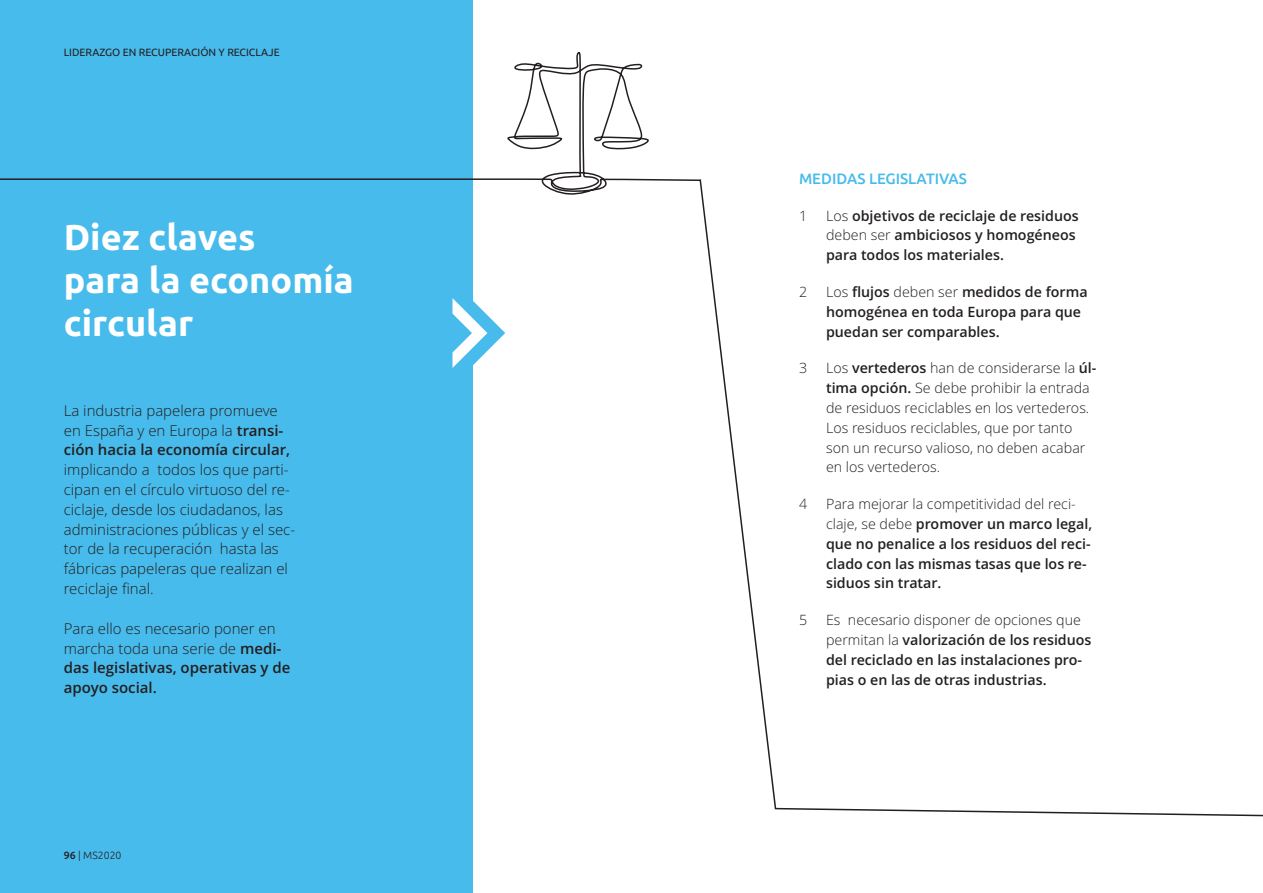
<style>
.page{position:relative;width:1263px;height:893px;background:#fff}
.page>*{position:absolute;margin:0;border:0;box-sizing:border-box;transform-origin:0 0}
.t1{font:700 36px/43.2px "Ubuntu";color:#fff}
.t2{font:300 15px/19.8px "Open Sans";color:#231f20}
.t3{font:500 15px "Ubuntu";color:#47bbeb}
.t4{font:600 14.25px/19.8px "Open Sans";color:#231f20}
.t5{font:300 14.25px/19.8px "Open Sans";color:#231f20}
.t6{font:10.5px "Ubuntu";color:#231f20}
.t7{font:300 10.5px "Ubuntu";color:#231f20}
.s1{font-weight:600}
.s2{font-weight:500}
.s3{font-weight:300}
</style>
<div class="page">
<div style="left:0;top:0;width:473px;height:893px;background:#47bbeb"></div>
<svg style="left:452px;top:298px;width:53px;height:70px"></svg>
<svg style="left:0;top:51px;width:698px;height:144px"></svg>
<svg style="left:698px;top:179px;width:565px;height:638px"></svg>
<p class="t6" style="left:64px;top:46px;width:217px">LIDERAZGO EN RECUPERACIÓN Y RECICLAJE</p>
<h1 class="t1" style="left:64px;top:215px;width:291px">Diez claves<br>para la economía circular</h1>
<p class="t2" style="left:64px;top:401px;width:228px">La industria papelera promueve en España y en Europa la <span class="s1">transi&shy;ción hacia la economía circular,</span></p>
<p class="t2" style="left:64px;top:460px;width:233px">implicando a todos los que parti&shy;cipan en el círculo virtuoso del re&shy;ciclaje, desde los ciudadanos, las administraciones públicas y el sec&shy;tor de la recuperación hasta las fábricas papeleras que realizan el reciclaje final.</p>
<p class="t2" style="left:64px;top:619px;width:228px">Para ello es necesario poner en marcha toda una serie de <span class="s1">medi&shy;das legislativas, operativas y de apoyo social.</span></p>
<p class="t7" style="left:64px;top:848px;width:59px"><span class="s2">96</span> | MS2020</p>
<p class="t3" style="left:799px;top:169px;width:170px">MEDIDAS LEGISLATIVAS</p>
<p class="t5" style="left:799px;top:206px;width:10px">1</p>
<p class="t4" style="left:826px;top:206px;width:254px"><span class="s3">Los</span> objetivos de reciclaje de residuos <span class="s3">deben ser</span> ambiciosos y homogéneos para todos los materiales.</p>
<p class="t5" style="left:799px;top:282px;width:10px">2</p>
<p class="t4" style="left:826px;top:282px;width:263px"><span class="s3">Los</span> flujos <span class="s3">deben ser</span> medidos de forma homogénea en toda Europa para que puedan ser comparables.</p>
<p class="t5" style="left:799px;top:359px;width:10px">3</p>
<p class="t5" style="left:826px;top:359px;width:272px">Los <span class="s1">vertederos</span> han de considerarse la <span class="s1">úl&shy;tima opción.</span> Se debe prohibir la entrada de residuos reciclables en los vertederos.<br>Los residuos reciclables, que por tanto son un recurso valioso, no deben acabar en los vertederos.</p>
<p class="t5" style="left:799px;top:494px;width:10px">4</p>
<p class="t4" style="left:826px;top:494px;width:268px"><span class="s3">Para mejorar la competitividad del reci&shy;claje, se debe</span> promover un marco legal, que no penalice a los residuos del reci&shy;clado con las mismas tasas que los re&shy;siduos sin tratar.</p>
<p class="t5" style="left:799px;top:610px;width:10px">5</p>
<p class="t4" style="left:826px;top:610px;width:267px"><span class="s3">Es necesario disponer de opciones que permitan la</span> valorización de los residuos del reciclado en las instalaciones pro&shy;pias o en las de otras industrias.</p>
</div>
